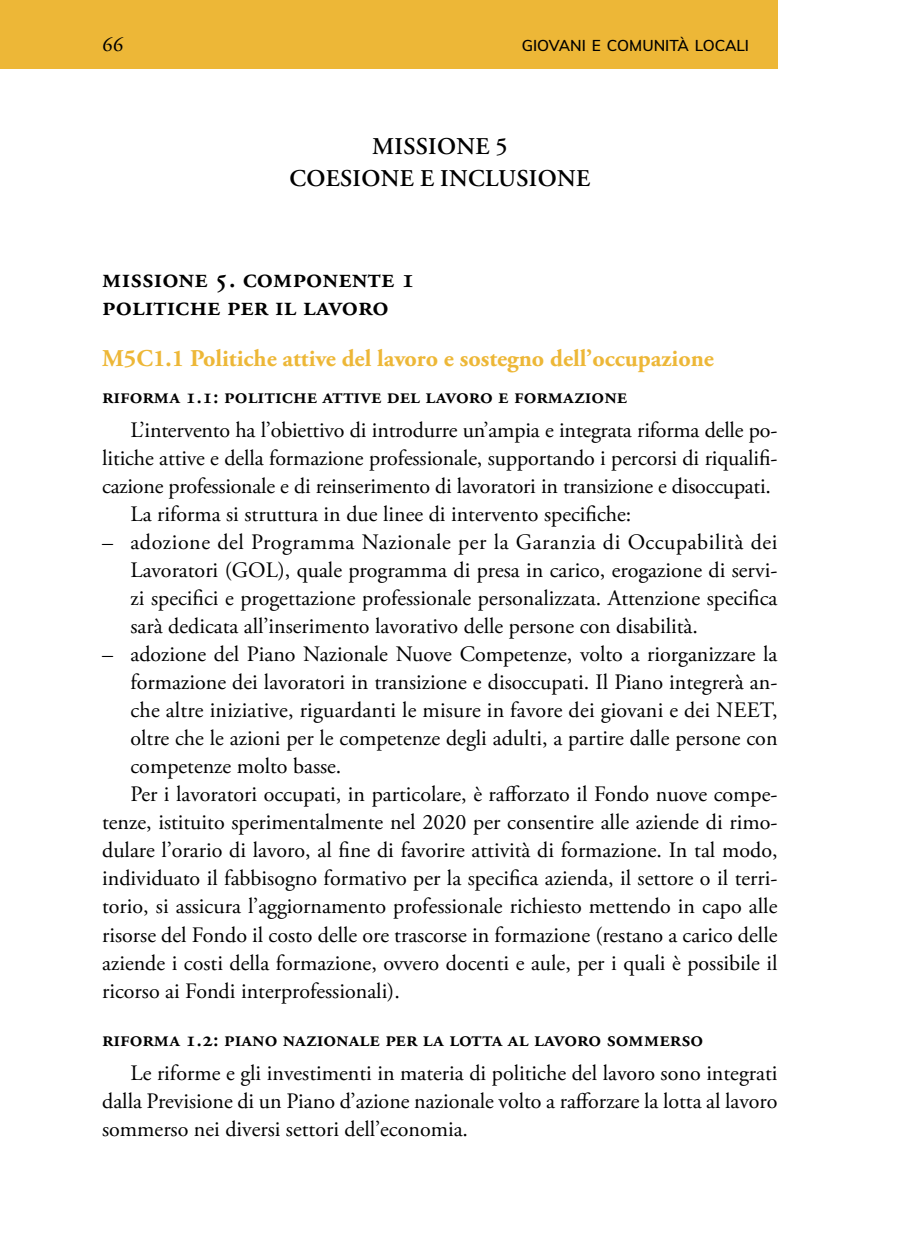
<style>
.page{position:relative;width:908px;height:1248px;background:#fff}
.page>*{position:absolute;margin:0;border:0;box-sizing:border-box;transform-origin:0 0}
.t1{font:600 28px/28px "Adobe Garamond Pro";color:#000}
.t2{font:700 24px "Adobe Garamond Pro";color:#edb737}
.t3{font:600 24px/32px "Adobe Garamond Pro";letter-spacing:.015em;color:#000;text-align:center}
.t4{font:22px/28px "Adobe Garamond Pro";color:#000;text-align:justify}
.t5{font:600 22px "Adobe Garamond Pro";color:#000}
.t6{font:600 15.4px "Muli";color:#000}
</style>
<div class="page">
<div style="left:0;top:0;width:777px;height:68px;background:#edb737"></div>
<p class="t4" style="left:102px;top:30px;width:23px">66</p>
<p class="t6" style="left:521px;top:34px;width:229px">GIOVANI E COMUNITÀ LOCALI</p>
<p class="t3" style="left:289px;top:130px;width:302px">MISSIONE 5<br>COESIONE E INCLUSIONE</p>
<p class="t1" style="left:102px;top:265px;width:314px">missione 5. componente 1 politiche per il lavoro</p>
<p class="t2" style="left:102px;top:344px;width:613px">M5C1.1 Politiche attive del lavoro e sostegno dell’occupazione</p>
<p class="t5" style="left:102px;top:384px;width:526px">riforma 1.1: politiche attive del lavoro e formazione</p>
<p class="t4" style="left:130px;top:417px;width:648px">L’intervento ha l’obiettivo di introdurre un’ampia e integrata riforma delle po-</p>
<p class="t4" style="left:102px;top:445px;width:676px">litiche attive e della formazione professionale, supportando i percorsi di riqualifi-</p>
<p class="t4" style="left:102px;top:473px;width:670px">cazione professionale e di reinserimento di lavoratori in transizione e disoccupati.</p>
<p class="t4" style="left:130px;top:501px;width:502px">La riforma si struttura in due linee di intervento specifiche:</p>
<p class="t4" style="left:130px;top:529px;width:648px;text-indent:-28px">– adozione del Programma Nazionale per la Garanzia di Occupabilità dei Lavoratori (GOL), quale programma di presa in carico, erogazione di servi&shy;zi specifici e progettazione professionale personalizzata. Attenzione specifica sarà dedicata all’inserimento lavorativo delle persone con disabilità.</p>
<p class="t4" style="left:102px;top:641px;width:676px">– adozione del Piano Nazionale Nuove Competenze, volto a riorganizzare la</p>
<p class="t4" style="left:130px;top:669px;width:648px">formazione dei lavoratori in transizione e disoccupati. Il Piano integrerà an-</p>
<p class="t4" style="left:130px;top:697px;width:648px">che altre iniziative, riguardanti le misure in favore dei giovani e dei NEET,</p>
<p class="t4" style="left:130px;top:725px;width:648px">oltre che le azioni per le competenze degli adulti, a partire dalle persone con</p>
<p class="t4" style="left:130px;top:753px;width:212px">competenze molto basse.</p>
<p class="t4" style="left:130px;top:781px;width:648px">Per i lavoratori occupati, in particolare, è rafforzato il Fondo nuove compe-</p>
<p class="t4" style="left:102px;top:809px;width:676px">tenze, istituito sperimentalmente nel 2020 per consentire alle aziende di rimo-</p>
<p class="t4" style="left:102px;top:837px;width:676px">dulare l’orario di lavoro, al fine di favorire attività di formazione. In tal modo,</p>
<p class="t4" style="left:102px;top:865px;width:676px">individuato il fabbisogno formativo per la specifica azienda, il settore o il terri-</p>
<p class="t4" style="left:102px;top:893px;width:676px">torio, si assicura l’aggiornamento professionale richiesto mettendo in capo alle</p>
<p class="t4" style="left:102px;top:921px;width:676px">risorse del Fondo il costo delle ore trascorse in formazione (restano a carico delle</p>
<p class="t4" style="left:102px;top:949px;width:676px">aziende i costi della formazione, ovvero docenti e aule, per i quali è possibile il</p>
<p class="t4" style="left:102px;top:977px;width:299px">ricorso ai Fondi interprofessionali).</p>
<p class="t5" style="left:102px;top:1026px;width:602px">riforma 1.2: piano nazionale per la lotta al lavoro sommerso</p>
<p class="t4" style="left:102px;top:1059px;width:676px;text-indent:28px">Le riforme e gli investimenti in materia di politiche del lavoro sono integrati dalla Previsione di un Piano d’azione nazionale volto a rafforzare la lotta al lavoro sommerso nei diversi settori dell’economia.</p>
</div>
